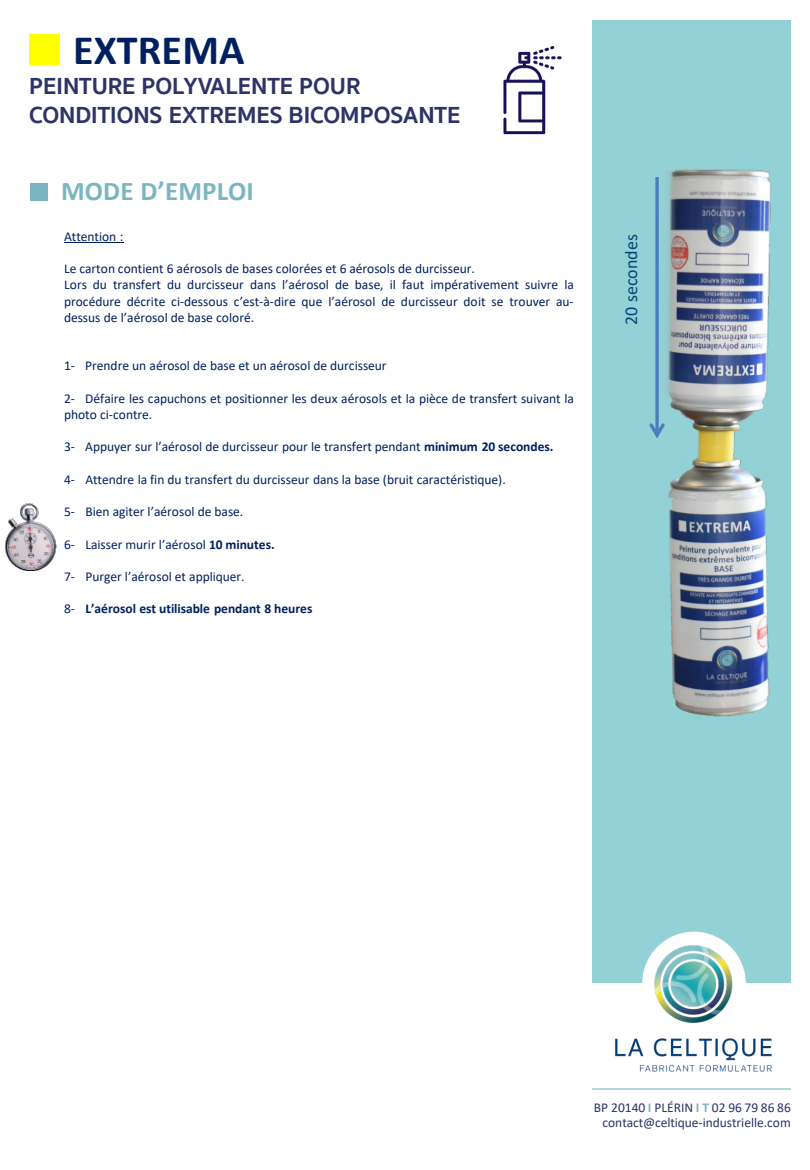
<style>
.page{position:relative;width:810px;height:1170px;background:#fff}
.page>*{position:absolute;margin:0;border:0;box-sizing:border-box;transform-origin:0 0}
.t1{font:700 42px "Calibri";letter-spacing:.005em;color:#002060}
.t2{font:700 27px "Calibri";letter-spacing:.005em;color:#7bb6c0}
.t3{font:700 24px/28.8px "Sukhumvit Set";color:#2d3367}
.t4{font:18px "Calibri";color:#004678}
.t5{font:13.5px/16.2px "Calibri";color:#002060;text-align:justify}
.t6{font:13.5px/15px "Calibri";color:#2d3367;text-align:right}
.t7{font:700 13.5px "Calibri";color:#002060}
.s1{font-weight:700}
.s2{font-weight:400}
.s3{font-weight:700;color:#7bb6c0}
</style>
<div class="page">
<div style="left:592px;top:20px;width:199px;height:963px;background:#92d1d5"></div>
<div style="left:30px;top:34px;width:30px;height:31px;background:#ff0"></div>
<hr style="left:592px;top:1088px;width:199px;height:2px;background:#7bb6c0">
<img style="left:599px;top:931px;width:190px;height:158px">
<img style="left:503px;top:46px;width:59px;height:89px">
<hr style="left:64px;top:242px;width:59px;height:1px;background:#002060">
<div style="left:30px;top:183px;width:18px;height:18px;background:#7bb6c0"></div>
<img style="left:5px;top:503px;width:52px;height:68px">
<img style="left:666px;top:169px;width:105px;height:549px">
<svg style="left:655px;top:177px;width:4px;height:243px"></svg>
<svg style="left:649px;top:420px;width:19px;height:22px"></svg>
<h2 class="t1" style="left:73px;top:20px;width:173px">EXTREMA</h2>
<p class="t3" style="left:29px;top:72px;width:433px">PEINTURE POLYVALENTE POUR<br>CONDITIONS EXTREMES BICOMPOSANTE</p>
<p class="t2" style="left:61px;top:172px;width:194px">MODE D’EMPLOI</p>
<p class="t5" style="left:64px;top:228px;width:61px">Attention :</p>
<p class="t5" style="left:64px;top:260px;width:412px">Le carton contient 6 aérosols de bases colorées et 6 aérosols de durcisseur.</p>
<p class="t5" style="left:64px;top:277px;width:511px">Lors du transfert du durcisseur dans l’aérosol de base, il faut impérativement suivre la procédure décrite ci-dessous c’est-à-dire que l’aérosol de durcisseur doit se trouver au&shy;dessus de l’aérosol de base coloré.</p>
<p class="t5" style="left:64px;top:358px;width:324px">1- Prendre un aérosol de base et un aérosol de durcisseur</p>
<p class="t5" style="left:64px;top:390px;width:511px">2- Défaire les capuchons et positionner les deux aérosols et la pièce de transfert suivant la photo ci-contre.</p>
<p class="t5" style="left:64px;top:439px;width:491px">3- Appuyer sur l’aérosol de durcisseur pour le transfert pendant <span class="s1">minimum 20 secondes.</span></p>
<p class="t5" style="left:64px;top:471px;width:443px">4- Attendre la fin du transfert du durcisseur dans la base (bruit caractéristique).</p>
<p class="t5" style="left:64px;top:503px;width:181px">5- Bien agiter l’aérosol de base.</p>
<p class="t5" style="left:64px;top:536px;width:212px">6- Laisser murir l’aérosol <span class="s1">10 minutes.</span></p>
<p class="t5" style="left:64px;top:568px;width:182px">7- Purger l’aérosol et appliquer.</p>
<p class="t7" style="left:64px;top:599px;width:250px"><span class="s2">8-</span> L’aérosol est utilisable pendant 8 heures</p>
<p class="t4" style="left:619px;top:325px;width:92px;rotate:-90deg">20 secondes</p>
<p class="t6" style="left:594px;top:1100px;width:198px">BP 20140 <span class="s3">I</span> PLÉRIN <span class="s3">I T</span> 02 96 79 86 86 contact@celtique-industrielle.com</p>
</div>
